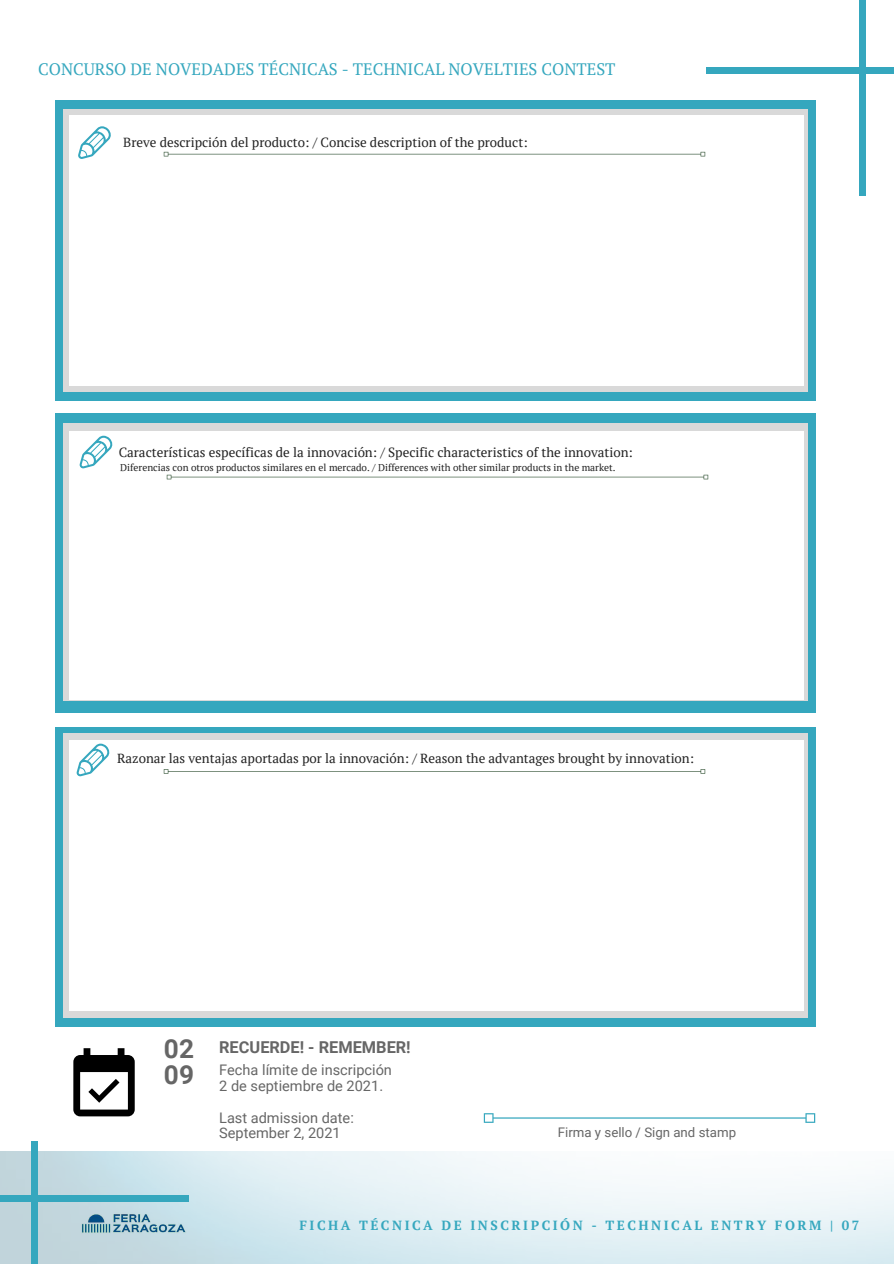
<style>
.page{position:relative;width:894px;height:1264px;background:#fff}
.page>*{position:absolute;margin:0;border:0;box-sizing:border-box;transform-origin:0 0}
.t1{font:700 26.25px "Roboto";color:#666}
.t2{font:16.5px "PT Serif";color:#35a7be}
.t3{font:700 16.35px "Roboto";color:#666}
.t4{font:14.55px/15.8px "Roboto";color:#666}
.t5{font:13.2px "PT Serif";color:#222}
.t6{font:700 13.2px "PT Serif";letter-spacing:.19em;color:#35a7be}
.t7{font:13.2px "Roboto";color:#666}
.t8{font:9.9px "PT Serif";color:#222}
.s1{font-weight:700;font-size:26.25px}
</style>
<div class="page">
<img style="left:0;top:1151px;width:893px;height:112px">
<div style="left:0;top:1194px;width:189px;height:7px;background:#35a7be"></div>
<div style="left:858px;top:0;width:6px;height:196px;background:#35a7be"></div>
<div style="left:706px;top:68px;width:187px;height:6px;background:#35a7be"></div>
<img style="left:80px;top:1210px;width:107px;height:26px">
<div style="left:56px;top:101px;width:760px;height:299px;background:#35a7be"></div>
<svg style="left:63px;top:110px;width:744px;height:281px;background:#dfdfdf"></svg>
<div style="left:31px;top:1141px;width:7px;height:122px;background:#35a7be"></div>
<div style="left:56px;top:727px;width:760px;height:299px;background:#35a7be"></div>
<div style="left:69px;top:116px;width:734px;height:269px;background:#fff"></div>
<svg style="left:78px;top:126px;width:33px;height:33px"></svg>
<div style="left:56px;top:413px;width:760px;height:299px;background:#35a7be"></div>
<div style="left:63px;top:424px;width:744px;height:276px;background:#d9d9d9"></div>
<div style="left:69px;top:431px;width:734px;height:268px;background:#fff"></div>
<svg style="left:80px;top:436px;width:32px;height:32px"></svg>
<div style="left:63px;top:733px;width:744px;height:283px;background:#d9d9d9"></div>
<div style="left:69px;top:740px;width:734px;height:270px;background:#fff"></div>
<svg style="left:77px;top:743px;width:32px;height:33px"></svg>
<svg style="left:73px;top:1048px;width:62px;height:68px"></svg>
<svg style="left:483px;top:1113px;width:332px;height:9px"></svg>
<svg style="left:164px;top:152px;width:541px;height:4px"></svg>
<svg style="left:167px;top:475px;width:541px;height:4px"></svg>
<svg style="left:164px;top:769px;width:541px;height:4px"></svg>
<p class="t2" style="left:38px;top:58px;width:578px">CONCURSO DE NOVEDADES TÉCNICAS - TECHNICAL NOVELTIES CONTEST</p>
<p class="t5" style="left:123px;top:134px;width:406px">Breve descripción del producto: / Concise description of the product:</p>
<p class="t5" style="left:119px;top:443px;width:515px">Características específicas de la innovación: / Specific characteristics of the innovation:</p>
<p class="t8" style="left:120px;top:461px;width:497px">Diferencias con otros productos similares en el mercado. / Differences with other similar products in the market.</p>
<p class="t5" style="left:117px;top:749px;width:578px">Razonar las ventajas aportadas por la innovación: / Reason the advantages brought by innovation:</p>
<h1 class="t1" style="left:164px;top:1033px;width:32px">02</h1>
<p class="t4" style="left:219px;top:1062px;width:174px;text-indent:-55px"><span class="s1">09</span> Fecha límite de inscripción<br>2 de septiembre de 2021.</p>
<p class="t4" style="left:219px;top:1109px;width:136px">Last admission date:<br>September 2, 2021</p>
<p class="t3" style="left:219px;top:1038px;width:193px">RECUERDE! - REMEMBER!</p>
<p class="t7" style="left:557px;top:1124px;width:180px">Firma y sello / Sign and stamp</p>
<p class="t6" style="left:299px;top:1215px;width:561px">FICHA TÉCNICA DE INSCRIPCIÓN - TECHNICAL ENTRY FORM | 07</p>
</div>
